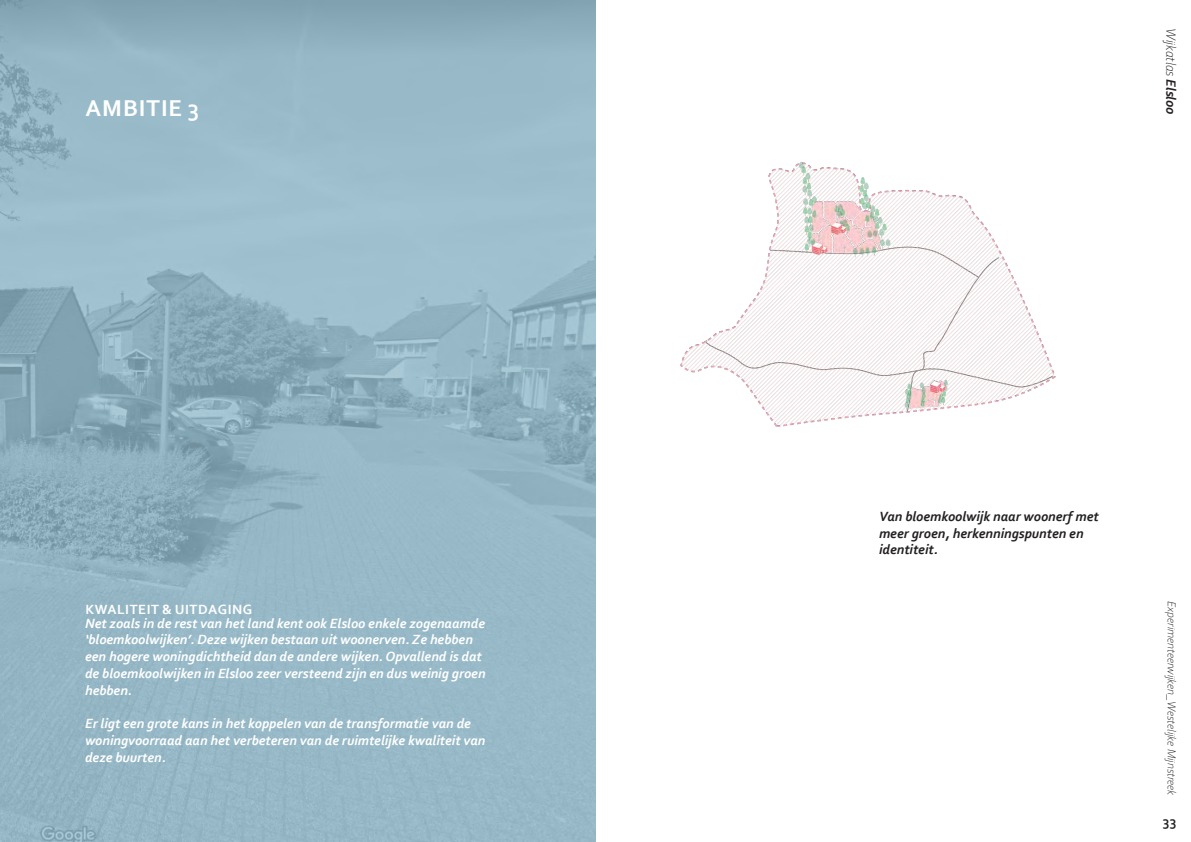
<style>
.page{position:relative;width:1191px;height:842px;background:#fff}
.page>*{position:absolute;margin:0;border:0;box-sizing:border-box;transform-origin:0 0}
.Paragraph_Style_2{font:700 24px "Corbel";letter-spacing:.04em;color:#fff}
.t1{font:italic 700 14px/16.8px "Corbel";color:#fff}
.t2{font:italic 700 14px/16.8px "Corbel";color:#231f20}
.Paragraph_Style_2-2{font:700 14px "Corbel";letter-spacing:.04em;color:#fff}
.t3{font:italic 300 14px "Corbel";color:#231f20}
.t4{font:700 14px "Corbel";color:#231f20}
.t5{font:italic 300 12px "Corbel";color:#231f20}
.s1{font-weight:700}
</style>
<div class="page">
<svg style="left:0;top:0;width:595px;height:842px;background:#94b6c4"></svg>
<img style="left:680px;top:162px;width:376px;height:265px">
<p class="Paragraph_Style_2" style="left:86px;top:93px;width:115px">AMBITIE 3</p>
<p class="Paragraph_Style_2-2" style="left:85px;top:600px;width:168px">KWALITEIT &amp; UITDAGING</p>
<p class="t1" style="left:85px;top:614px;width:402px">Net zoals in de rest van het land kent ook Elsloo enkele zogenaamde ‘bloemkoolwijken’. Deze wijken bestaan uit woonerven. Ze hebben een hogere woningdichtheid dan de andere wijken. Opvallend is dat de bloemkoolwijken in Elsloo zeer versteend zijn en dus weinig groen hebben.</p>
<p class="t1" style="left:85px;top:715px;width:402px">Er ligt een grote kans in het koppelen van de transformatie van de woningvoorraad aan het verbeteren van de ruimtelijke kwaliteit van deze buurten.</p>
<p class="t3" style="left:1180px;top:28px;width:88px;rotate:90deg">Wijkatlas <span class="s1">Elsloo</span></p>
<p class="t2" style="left:879px;top:507px;width:221px">Van bloemkoolwijk naar woonerf met meer groen, herkenningspunten en identiteit.</p>
<p class="t5" style="left:1179px;top:601px;width:196px;rotate:90deg">Experimenteerwijken_Westelijke Mijnstreek</p>
<p class="t4" style="left:1162px;top:813px;width:15px">33</p>
</div>
